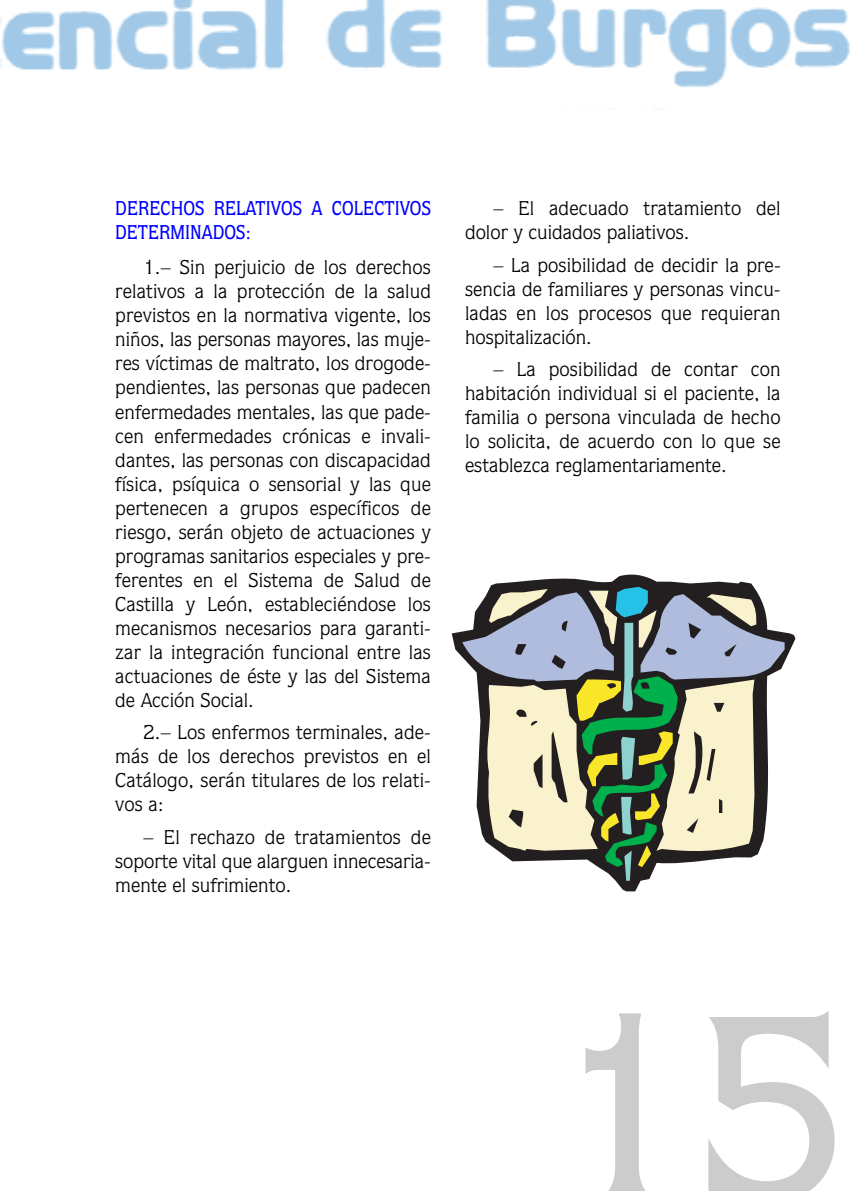
<style>
.page{position:relative;width:851px;height:1191px;background:#fff}
.page>*{position:absolute;margin:0;border:0;box-sizing:border-box;transform-origin:0 0}
.t1{font:500 260px "Quorum IT Cby BT";color:#ccc}
.t2{font:20px/24px "Quorum IT Cby BT";letter-spacing:.005em;color:#000;text-align:justify}
.t3{font:500 20px/24px "Quorum IT Cby BT";letter-spacing:.005em;color:#00f;scale:.9 1}
</style>
<div class="page">
<img style="left:1px;top:1px;width:849px;height:108px">
<svg style="left:451px;top:574px;width:344px;height:317px"></svg>
<svg style="left:462px;top:587px;width:322px;height:293px;background:#98a093"></svg>
<p class="t3" style="left:115px;top:197px;width:352px">DERECHOS RELATIVOS A COLECTIVOS<br>DETERMINADOS:</p>
<p class="t2" style="left:115px;top:257px;width:317px;text-indent:28px">1.– Sin perjuicio de los derechos relativos a la protección de la salud previstos en la normativa vigente, los niños, las personas mayores, las muje&shy;res víctimas de maltrato, los drogode&shy;pendientes, las personas que padecen enfermedades mentales, las que pade&shy;cen enfermedades crónicas e invali&shy;dantes, las personas con discapacidad física, psíquica o sensorial y las que pertenecen a grupos específicos de riesgo, serán objeto de actuaciones y programas sanitarios especiales y pre&shy;ferentes en el Sistema de Salud de Castilla y León, estableciéndose los mecanismos necesarios para garanti&shy;zar la integración funcional entre las actuaciones de éste y las del Sistema de Acción Social.</p>
<p class="t2" style="left:115px;top:721px;width:317px;text-indent:28px">2.– Los enfermos terminales, ade&shy;más de los derechos previstos en el Catálogo, serán titulares de los relati&shy;vos a:</p>
<p class="t2" style="left:115px;top:826px;width:317px;text-indent:28px">– El rechazo de tratamientos de soporte vital que alarguen innecesaria&shy;mente el sufrimiento.</p>
<p class="t2" style="left:465px;top:198px;width:317px;text-indent:28px">– El adecuado tratamiento del dolor y cuidados paliativos.</p>
<p class="t2" style="left:465px;top:254px;width:317px;text-indent:28px">– La posibilidad de decidir la pre&shy;sencia de familiares y personas vincu&shy;ladas en los procesos que requieran hospitalización.</p>
<p class="t2" style="left:465px;top:359px;width:317px;text-indent:28px">– La posibilidad de contar con habitación individual si el paciente, la familia o persona vinculada de hecho lo solicita, de acuerdo con lo que se establezca reglamentariamente.</p>
<h1 class="t1" style="left:545px;top:1009px;width:305px">15</h1>
</div>
